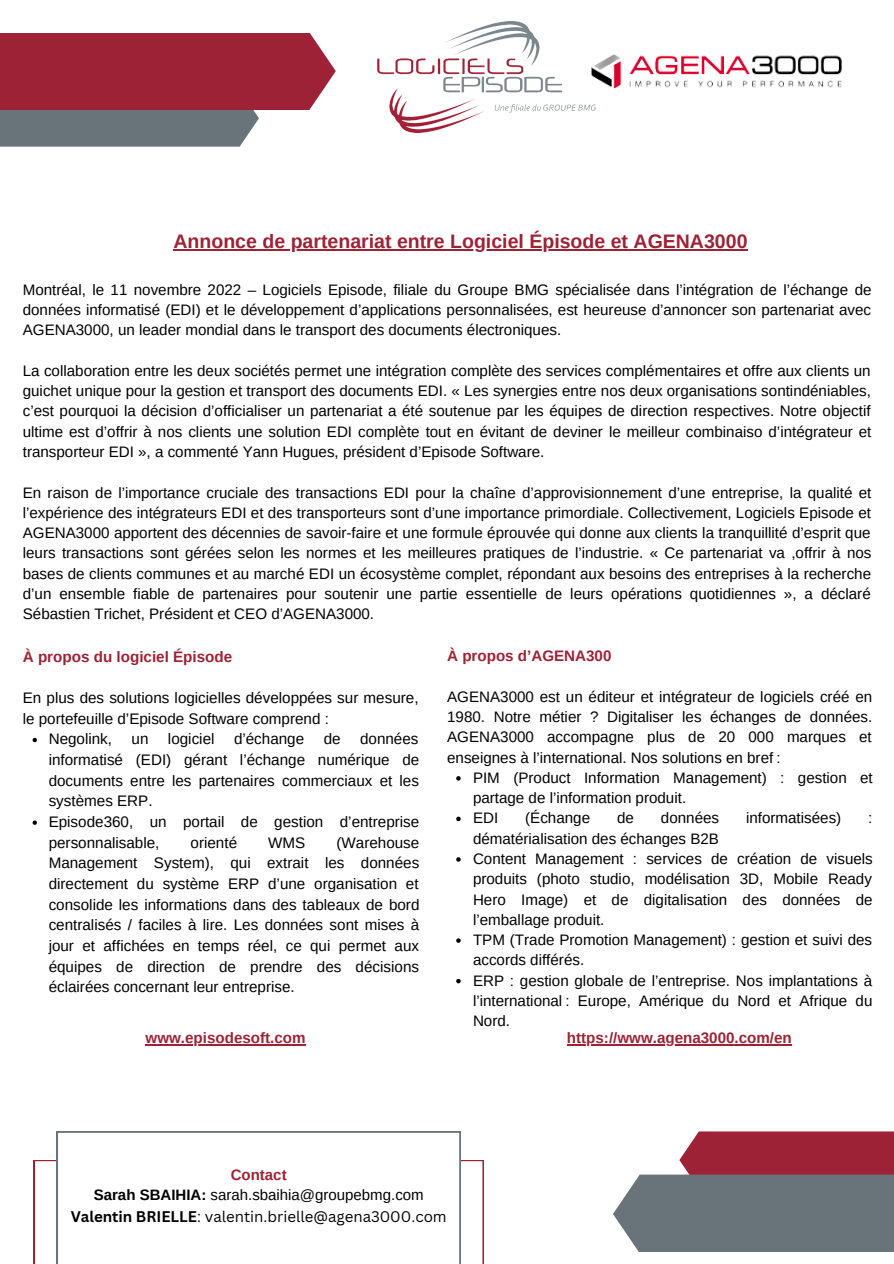
<style>
.page{position:relative;width:894px;height:1264px;background:#fff}
.page>*{position:absolute;margin:0;border:0;box-sizing:border-box;transform-origin:0 0}
.t1{font:700 19.5px "Arimo";color:#9d2235}
.t2{font:15.15px/20.2px "Arimo";color:#000;text-align:justify}
.t3{font:700 15.15px "Arimo";color:#9d2235}
.t4{font:15px/20.2px "Arimo";color:#000;text-align:center}
.t5{font:15px "Canva Sans";color:#000}
.s1{font-weight:700;color:#9d2235}
.s2{font-weight:700}
</style>
<div class="page">
<svg style="left:0;top:33px;width:335px;height:114px;background:#9a4d5b"></svg>
<svg style="left:613px;top:1131px;width:280px;height:120px;background:#8b727a"></svg>
<img style="left:612px;top:54px;width:230px;height:35px">
<img style="left:377px;top:21px;width:235px;height:111px">
<svg style="left:34px;top:1160px;width:449px;height:103px"></svg>
<svg style="left:57px;top:1131px;width:403px;height:132px"></svg>
<hr style="left:173px;top:249px;width:574px;height:1px;background:#9d2235">
<svg style="left:33px;top:738px;width:4px;height:4px"></svg>
<svg style="left:33px;top:820px;width:4px;height:4px"></svg>
<svg style="left:456px;top:776px;width:4px;height:4px"></svg>
<svg style="left:456px;top:816px;width:4px;height:5px"></svg>
<svg style="left:456px;top:857px;width:4px;height:4px"></svg>
<svg style="left:456px;top:938px;width:4px;height:4px"></svg>
<svg style="left:456px;top:978px;width:4px;height:5px"></svg>
<hr style="left:145px;top:1044px;width:160px;height:1px;background:#9d2235">
<hr style="left:566px;top:1044px;width:225px;height:1px;background:#9d2235">
<p class="t1" style="left:173px;top:231px;width:575px">Annonce de partenariat entre Logiciel Épisode et AGENA3000</p>
<p class="t2" style="left:23px;top:279px;width:850px">Montréal, le 11 novembre 2022 – Logiciels Episode, filiale du Groupe BMG spécialisée dans l’intégration de l’échange de données informatisé (EDI) et le développement d’applications personnalisées, est heureuse d’annoncer son partenariat avec AGENA3000, un leader mondial dans le transport des documents électroniques.</p>
<p class="t2" style="left:23px;top:360px;width:849px">La collaboration entre les deux sociétés permet une intégration complète des services complémentaires et offre aux clients un guichet unique pour la gestion et transport des documents EDI. « Les synergies entre nos deux organisations sontindéniables, c’est pourquoi la décision d’officialiser un partenariat a été soutenue par les équipes de direction respectives. Notre objectif ultime est d’offrir à nos clients une solution EDI complète tout en évitant de deviner le meilleur combinaiso d’intégrateur et transporteur EDI », a commenté Yann Hugues, président d’Episode Software.</p>
<p class="t2" style="left:23px;top:482px;width:849px">En raison de l’importance cruciale des transactions EDI pour la chaîne d’approvisionnement d’une entreprise, la qualité et l’expérience des intégrateurs EDI et des transporteurs sont d’une importance primordiale. Collectivement, Logiciels Episode et AGENA3000 apportent des décennies de savoir-faire et une formule éprouvée qui donne aux clients la tranquillité d’esprit que leurs transactions sont gérées selon les normes et les meilleures pratiques de l’industrie. « Ce partenariat va ,offrir à nos bases de clients communes et au marché EDI un écosystème complet, répondant aux besoins des entreprises à la recherche d’un ensemble fiable de partenaires pour soutenir une partie essentielle de leurs opérations quotidiennes », a déclaré Sébastien Trichet, Président et CEO d’AGENA3000.</p>
<p class="t3" style="left:23px;top:648px;width:211px">À propos du logiciel Épisode</p>
<p class="t2" style="left:23px;top:687px;width:397px;line-height:20.7px">En plus des solutions logicielles développées sur mesure, le portefeuille d’Episode Software comprend :</p>
<p class="t2" style="left:49px;top:728px;width:372px;line-height:20.7px;text-align:left;text-indent:311px">données informatisé (EDI) gérant l’échange numérique de documents entre les partenaires commerciaux et les systèmes ERP.<br>Episode360, un portail de gestion d’entreprise personnalisable,</p>
<p class="t2" style="left:49px;top:729px;width:65px">Negolink,</p>
<p class="t2" style="left:131px;top:729px;width:18px">un</p>
<p class="t2" style="left:168px;top:729px;width:48px">logiciel</p>
<p class="t2" style="left:234px;top:729px;width:72px">d’échange</p>
<p class="t2" style="left:323px;top:729px;width:18px">de</p>
<p class="t2" style="left:190px;top:832px;width:48px">orienté</p>
<p class="t2" style="left:268px;top:832px;width:39px">WMS</p>
<p class="t2" style="left:49px;top:832px;width:372px;line-height:20.7px;text-indent:288px">(Warehouse Management System), qui extrait les données directement du système ERP d’une organisation et consolide les informations dans des tableaux de bord centralisés / faciles à lire. Les données sont mises à jour et affichées en temps réel, ce qui permet aux équipes de direction de prendre des décisions éclairées concernant leur entreprise.</p>
<p class="t3" style="left:447px;top:647px;width:166px">À propos d’AGENA300</p>
<p class="t2" style="left:447px;top:686px;width:426px">AGENA3000 est un éditeur et intégrateur de logiciels créé en 1980. Notre métier ? Digitaliser les échanges de données.<br>AGENA3000 accompagne plus de 20 000 marques et enseignes à l’international. Nos solutions en bref :</p>
<p class="t2" style="left:473px;top:767px;width:401px;text-align:left">PIM (Product Information Management) : gestion et partage de l’information produit.<br>EDI</p>
<p class="t2" style="left:525px;top:808px;width:66px">(Échange</p>
<p class="t2" style="left:617px;top:808px;width:18px">de</p>
<p class="t2" style="left:660px;top:808px;width:60px">données</p>
<p class="t2" style="left:745px;top:808px;width:97px">informatisées)</p>
<p class="t2" style="left:868px;top:808px;width:6px">:</p>
<p class="t2" style="left:473px;top:828px;width:401px;text-align:left">dématérialisation des échanges B2B<br>Content Management : services de création de visuels produits (photo studio, modélisation 3D, Mobile Ready Hero Image) et de digitalisation des données de l’emballage produit.<br>TPM (Trade Promotion Management) : gestion et suivi des accords différés.<br>ERP : gestion globale de l’entreprise. Nos implantations à l’international : Europe, Amérique du Nord et Afrique du Nord.</p>
<p class="t3" style="left:145px;top:1029px;width:161px">www.episodesoft.com</p>
<p class="t3" style="left:566px;top:1029px;width:226px">https://www.agena3000.com/en</p>
<p class="t4" style="left:94px;top:1164px;width:331px"><span class="s1">Contact<br></span><span class="s2">Sarah SBAIHIA:</span> sarah.sbaihia@groupebmg.com</p>
<p class="t5" style="left:71px;top:1205px;width:377px"><span class="s2">Valentin BRIELLE</span>: valentin.brielle@agena3000.com</p>
</div>
